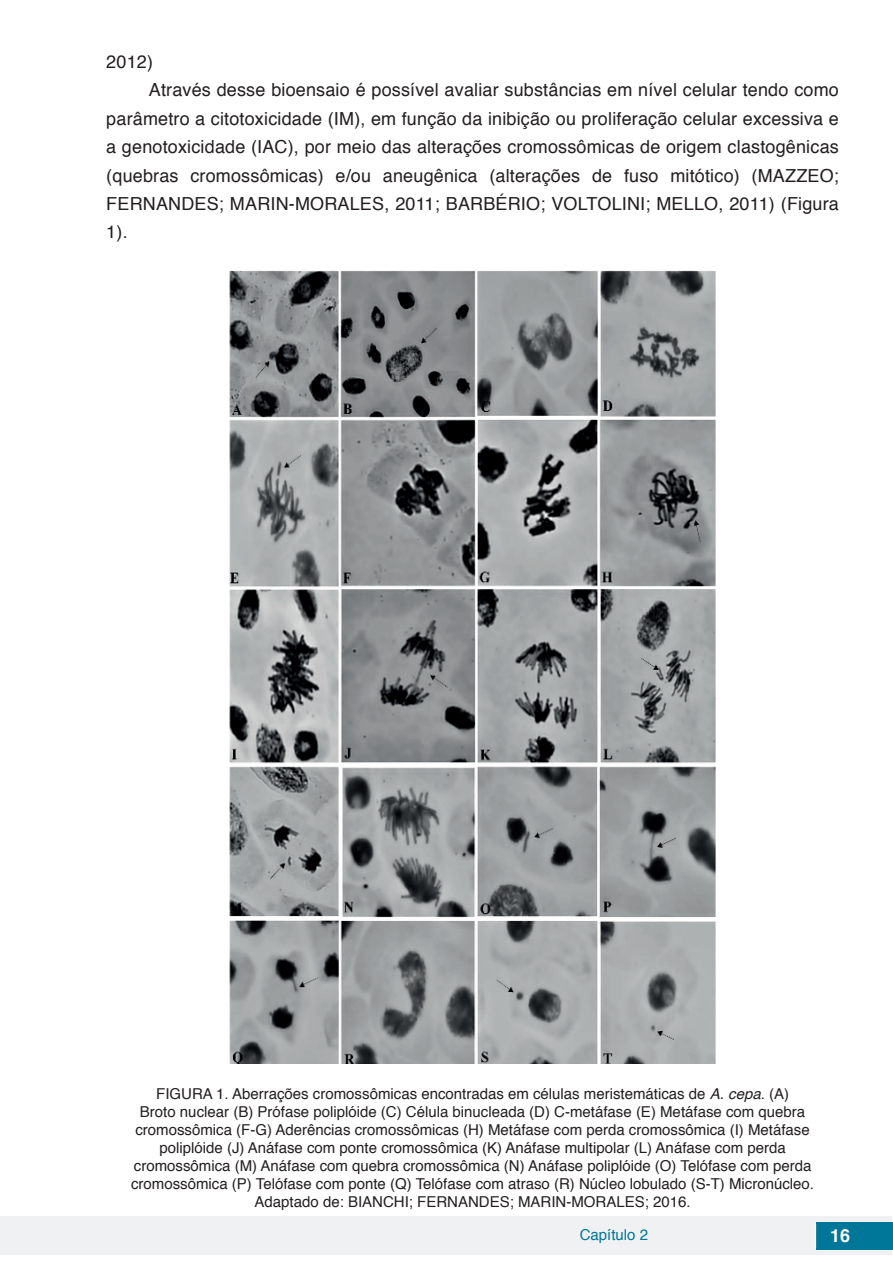
<style>
.page{position:relative;width:893px;height:1263px;background:#fff}
.page>*{position:absolute;margin:0;border:0;box-sizing:border-box;transform-origin:0 0}
.t1{font:18px "Helvetica";letter-spacing:.01em;color:#231f20}
.t2{font:700 18px "Helvetica";color:#fff}
.t3{font:15px/18px "Helvetica";color:#231f20;text-align:center}
.t4{font:15px "Helvetica";color:#007699}
.s1{font-style:italic}
</style>
<div class="page">
<div style="left:1px;top:1216px;width:891px;height:38px;background:#f0f1f2"></div>
<div style="left:816px;top:1222px;width:77px;height:27px;background:#007699"></div>
<svg style="left:815px;top:1224px;width:1px;height:24px"></svg>
<img style="left:229px;top:270px;width:487px;height:794px">
<p class="t1" style="left:106px;top:47px;width:48px">2012)</p>
<p class="t1" style="left:149px;top:76px;width:692px">Através desse bioensaio é possível avaliar substâncias em nível celular tendo como</p>
<p class="t1" style="left:106px;top:104px;width:734px">parâmetro a citotoxicidade (IM), em função da inibição ou proliferação celular excessiva e</p>
<p class="t1" style="left:106px;top:133px;width:734px">a genotoxicidade (IAC), por meio das alterações cromossômicas de origem clastogênicas</p>
<p class="t1" style="left:106px;top:161px;width:734px">(quebras cromossômicas) e/ou aneugênica (alterações de fuso mitótico) (MAZZEO;</p>
<p class="t1" style="left:106px;top:190px;width:734px">FERNANDES; MARIN-MORALES, 2011; BARBÉRIO; VOLTOLINI; MELLO, 2011) (Figura</p>
<p class="t1" style="left:106px;top:218px;width:23px">1).</p>
<p class="t3" style="left:131px;top:1085px;width:685px">FIGURA 1. Aberrações cromossômicas encontradas em células meristemáticas de <span class="s1">A. cepa</span>. (A)<br>Broto nuclear (B) Prófase poliplóide (C) Célula binucleada (D) C-metáfase (E) Metáfase com quebra cromossômica (F-G) Aderências cromossômicas (H) Metáfase com perda cromossômica (I) Metáfase poliplóide (J) Anáfase com ponte cromossômica (K) Anáfase multipolar (L) Anáfase com perda cromossômica (M) Anáfase com quebra cromossômica (N) Anáfase poliplóide (O) Telófase com perda cromossômica (P) Telófase com ponte (Q) Telófase com atraso (R) Núcleo lobulado (S-T) Micronúcleo.<br>Adaptado de: BIANCHI; FERNANDES; MARIN-MORALES; 2016.</p>
<p class="t4" style="left:580px;top:1223px;width:70px">Capítulo 2</p>
<p class="t2" style="left:830px;top:1221px;width:22px">16</p>
</div>
